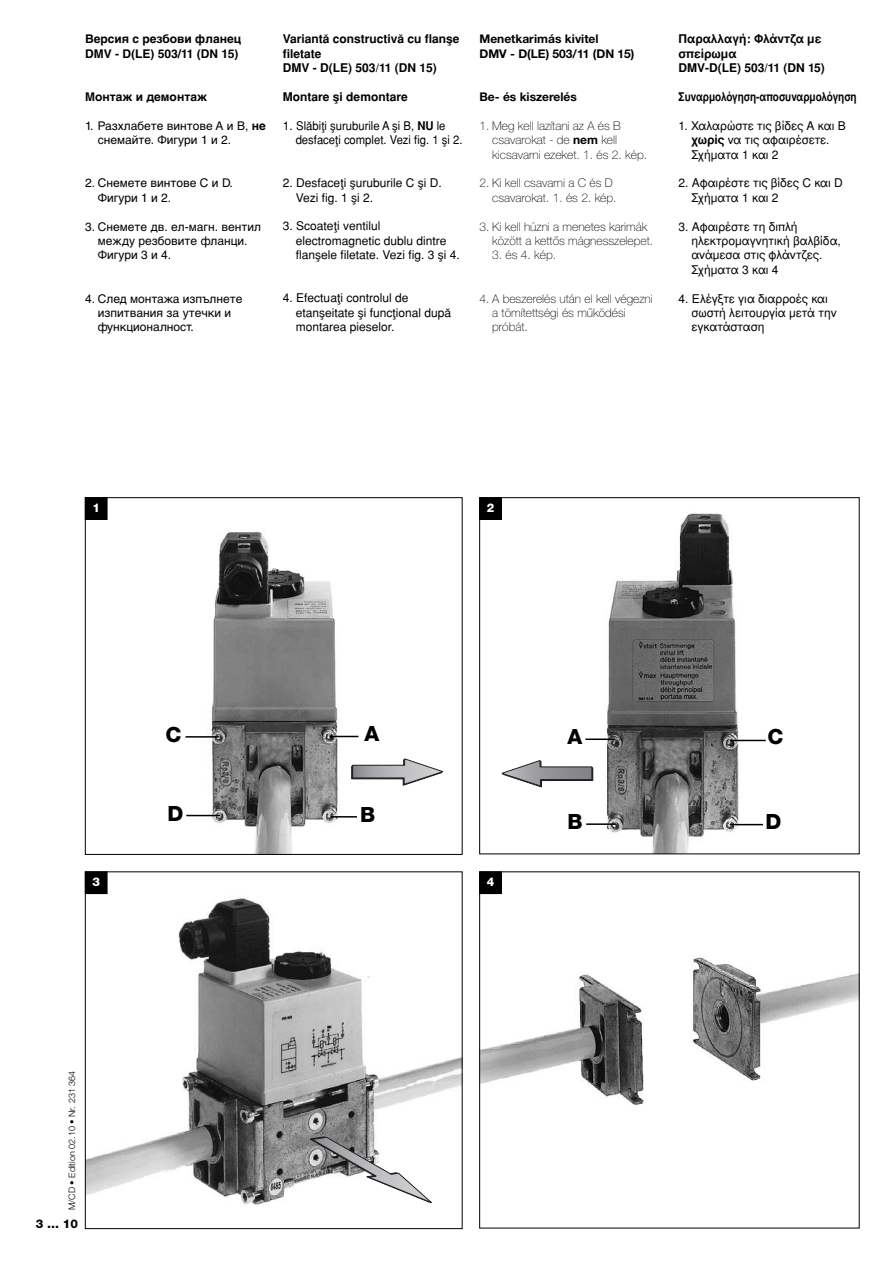
<style>
.page{position:relative;width:893px;height:1263px;background:#fff}
.page>*{position:absolute;margin:0;border:0;box-sizing:border-box;transform-origin:0 0}
.t1{font:800 21px "Helvetica Neue LT Std";color:#000}
.t2{font:100 12px/14.4px "Helvetica Neue CE";color:#000}
.t3{font:12px/14.4px "Pannonica";color:#000}
.t4{font:12px/14.4px "Nimbus San LGR";color:#000}
.t5{font:12px/14.4px "Helvetica Cyr Upright";color:#000}
.t6{font:700 12px/14.4px "Pannonica";color:#000}
.t7{font:700 12px/14.4px "Helvetica Cyr";color:#000}
.t8{font:700 12px/14.4px "Helvetica Neue CE";color:#000}
.t9{font:700 12px/14.4px "Nimbus San LGR";color:#000}
.t10{font:700 12px "Nimbus San LGR";color:#000;scale:.83 1}
.t11{font:800 12px "Helvetica Neue LT Std";color:#000}
.t12{font:800 12px "Helvetica Neue LT Std";color:#fff}
.t13{font:300 9px "Helvetica Neue LT Std";color:#000}
.s1{font-family:"Helvetica Cyr";font-weight:700}
.s2{font-weight:700}
</style>
<div class="page">
<img style="left:600px;top:513px;width:141px;height:339px">
<img style="left:207px;top:530px;width:134px;height:323px">
<img style="left:87px;top:898px;width:373px;height:307px">
<img style="left:481px;top:957px;width:376px;height:149px">
<div style="left:85px;top:872px;width:377px;height:357px;border:1px solid #000"></div>
<div style="left:85px;top:497px;width:377px;height:358px;border:1px solid #000"></div>
<div style="left:479px;top:497px;width:380px;height:357px;border:1px solid #000"></div>
<div style="left:85px;top:498px;width:22px;height:21px;background:#000"></div>
<div style="left:85px;top:497px;width:22px;height:23px;border:1px solid #000"></div>
<div style="left:479px;top:498px;width:22px;height:21px;background:#000"></div>
<div style="left:479px;top:497px;width:22px;height:23px;border:1px solid #000"></div>
<div style="left:85px;top:872px;width:22px;height:22px;background:#000"></div>
<div style="left:479px;top:872px;width:22px;height:22px;background:#000"></div>
<svg style="left:351px;top:759px;width:92px;height:27px"></svg>
<svg style="left:501px;top:760px;width:92px;height:27px"></svg>
<hr style="left:185px;top:736px;width:34px;height:2px;background:#000">
<hr style="left:186px;top:815px;width:34px;height:1px;background:#000">
<svg style="left:330px;top:736px;width:28px;height:1px"></svg>
<hr style="left:330px;top:816px;width:27px;height:2px;background:#000">
<svg style="left:585px;top:739px;width:29px;height:1px"></svg>
<hr style="left:586px;top:823px;width:30px;height:2px;background:#000">
<hr style="left:730px;top:740px;width:35px;height:1px;background:#000">
<hr style="left:730px;top:824px;width:33px;height:1px;background:#000">
<svg style="left:309px;top:1136px;width:123px;height:67px"></svg>
<p class="t7" style="left:85px;top:33px;width:158px">Версия с резбови фланец<br>DMV - D(LE) 503/11 (DN 15)</p>
<p class="t7" style="left:85px;top:91px;width:123px">Монтаж и демонтаж</p>
<p class="t5" style="left:98px;top:119px;width:169px;text-indent:-13px">1. Разхлабете винтове А и В, <span class="s1">не </span>снемайте. Фигури 1 и 2.</p>
<p class="t5" style="left:98px;top:177px;width:136px;text-indent:-13px">2. Снемете винтове С и D.<br>Фигури 1 и 2.</p>
<p class="t5" style="left:98px;top:220px;width:165px;text-indent:-13px">3. Снемете дв. ел-магн. вентил между резбовите фланци.<br>Фигури 3 и 4.</p>
<p class="t5" style="left:98px;top:292px;width:146px;text-indent:-13px">4. След монтажа изпълнете изпитвания за утечки и функционалност.</p>
<p class="t6" style="left:283px;top:33px;width:178px">Variantå constructivå cu flanμe filetate<br>DMV - D(LE) 503/11 (DN 15)</p>
<p class="t6" style="left:283px;top:90px;width:126px">Montare μi demontare</p>
<p class="t3" style="left:296px;top:119px;width:168px;text-indent:-13px">1. Slåbiøi μuruburile A μi B, <span class="s2">NU</span> le desfaceøi complet. Vezi fig. 1 μi 2.</p>
<p class="t3" style="left:296px;top:177px;width:147px;text-indent:-13px">2. Desfaceøi μuruburile C μi D.<br>Vezi fig. 1 μi 2.</p>
<p class="t3" style="left:296px;top:220px;width:166px;text-indent:-13px">3. Scoateøi ventilul electromagnetic dublu dintre flanμele filetate. Vezi fig. 3 μi 4.</p>
<p class="t3" style="left:296px;top:292px;width:157px;text-indent:-13px">4. Efectuaøi controlul de etanμeitate μi funcøional dupå montarea pieselor.</p>
<p class="t8" style="left:479px;top:33px;width:156px">Menetkarimás kivitel<br>DMV - D(LE) 503/11 (DN 15)</p>
<p class="t8" style="left:479px;top:91px;width:99px">Be- és kiszerelés</p>
<p class="t2" style="left:492px;top:119px;width:156px;text-indent:-13px">1. Meg kell lazítani az A és B csavarokat - de <span class="s2">nem</span> kell kicsavarni ezeket. 1. és 2. kép.</p>
<p class="t2" style="left:492px;top:177px;width:126px;text-indent:-13px">2. Ki kell csavarni a C és D csavarokat. 1. és 2. kép.</p>
<p class="t2" style="left:492px;top:220px;width:162px;text-indent:-13px">3. Ki kell húzni a menetes karimák között a kettős mágnesszelepet.</p>
<p class="t2" style="left:492px;top:249px;width:65px">3. és 4. kép.</p>
<p class="t2" style="left:492px;top:292px;width:162px;text-indent:-13px">4. A beszerelés után el kell végezni a tömítettségi és működési próbát.</p>
<p class="t9" style="left:678px;top:33px;width:148px">Παραλλαγή: Φλάντζα με σπείρωμα<br>DMV-D(LE) 503/11 (DN 15)</p>
<p class="t10" style="left:678px;top:92px;width:216px">Συναρμολόγηση-αποσυναρμολόγηση</p>
<p class="t4" style="left:691px;top:120px;width:156px;text-indent:-13px">1. Χαλαρώστε τις βίδες Α και Β <span class="s2">χωρίς</span> να τις αφαιρέσετε.<br>Σχήματα 1 και 2</p>
<p class="t4" style="left:691px;top:177px;width:153px;text-indent:-13px">2. Αφαιρέστε τις βίδες C και D<br>Σχήματα 1 και 2</p>
<p class="t4" style="left:691px;top:220px;width:151px;text-indent:-13px">3. Αφαιρέστε τη διπλή ηλεκτρομαγνητική βαλβίδα, ανάμεσα στις φλάντζες.<br>Σχήματα 3 και 4</p>
<p class="t4" style="left:691px;top:292px;width:147px;text-indent:-13px">4. Ελέγξτε για διαρροές και σωστή λειτουργία μετά την εγκατάσταση</p>
<p class="t12" style="left:93px;top:503px;width:9px">1</p>
<p class="t12" style="left:487px;top:503px;width:9px">2</p>
<h1 class="t1" style="left:165px;top:727px;width:17px">C</h1>
<h1 class="t1" style="left:364px;top:726px;width:16px">A</h1>
<h1 class="t1" style="left:767px;top:729px;width:17px">C</h1>
<h1 class="t1" style="left:567px;top:729px;width:16px">A</h1>
<h1 class="t1" style="left:167px;top:806px;width:17px">D</h1>
<h1 class="t1" style="left:360px;top:807px;width:17px">B</h1>
<p class="t12" style="left:93px;top:877px;width:9px">3</p>
<p class="t12" style="left:487px;top:877px;width:9px">4</p>
<p class="t13" style="left:69px;top:1210px;width:141px;rotate:-90deg">M/CD • Edition 02.10 • Nr. 231 364</p>
<p class="t11" style="left:36px;top:1219px;width:44px">3 … 10</p>
<h1 class="t1" style="left:567px;top:814px;width:17px">B</h1>
<h1 class="t1" style="left:765px;top:814px;width:17px">D</h1>
</div>
